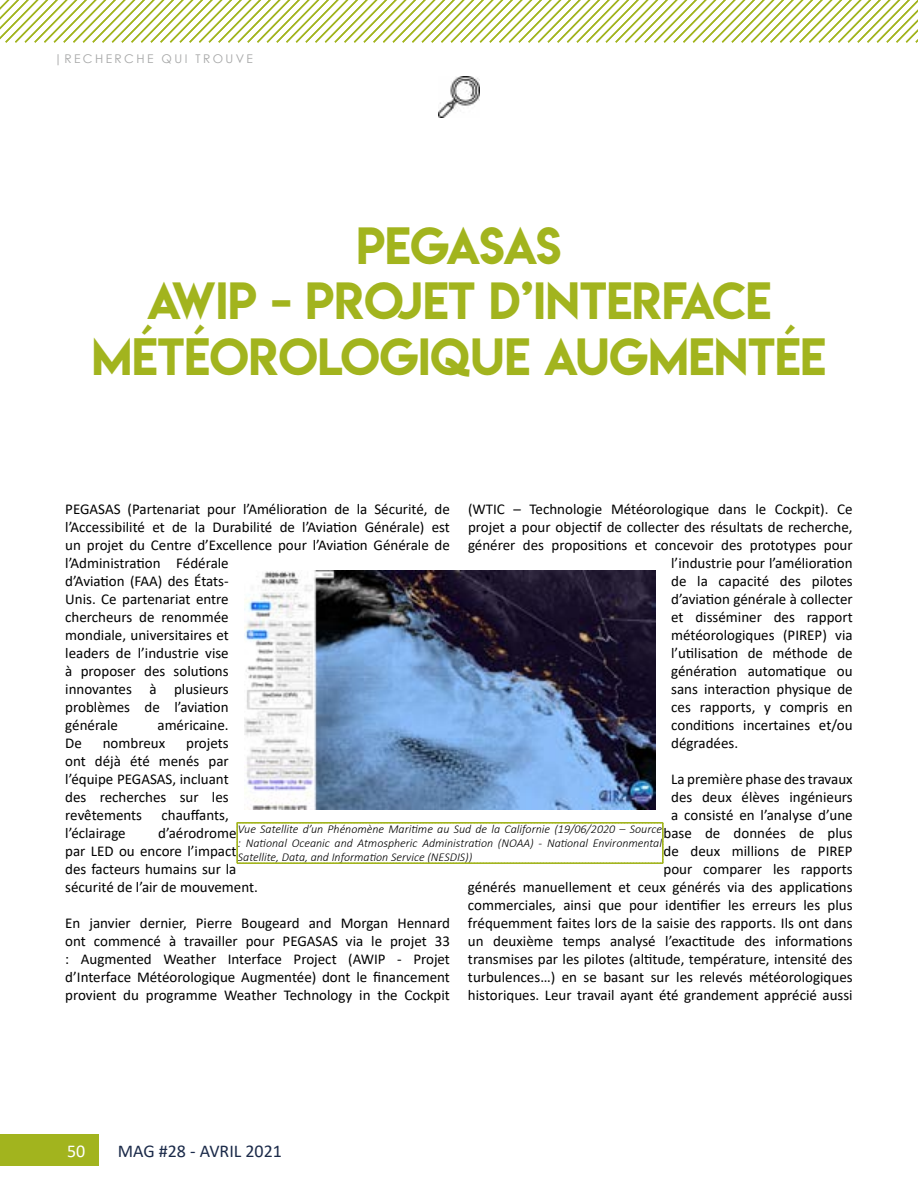
<style>
.page{position:relative;width:918px;height:1188px;background:#fff}
.page>*{position:absolute;margin:0;border:0;box-sizing:border-box;transform-origin:0 0}
.t1{font:46.5px/55.8px "Lemon Milk";color:#a2b41e;text-align:center}
.t2{font:18px "Calibri";color:#1b2a49}
.t3{font:18px "Calibri";color:#fff}
.t4{font:15px/18px "Calibri";color:#000}
.t5{font:italic 300 12px/14.4px "Calibri";color:#000;text-align:justify}
.t6{font:12px "Century Gothic";letter-spacing:.2em;color:#a6a7a7}
</style>
<div class="page">
<div style="left:0;top:1135px;width:99px;height:31px;background:#a2b41e"></div>
<img style="left:439px;top:77px;width:40px;height:40px">
<img style="left:244px;top:570px;width:412px;height:239px">
<svg style="left:236px;top:822px;width:428px;height:42px"></svg>
<svg style="left:0;top:0;width:918px;height:43px"></svg>
<p class="t6" style="left:54px;top:50px;width:201px">|RECHERCHE QUI TROUVE</p>
<h1 class="t1" style="left:92px;top:217px;width:736px">PEGASAS<br>AWIP - PROJET D’INTERFACE<br>MÉTÉOROLOGIQUE AUGMENTÉE</h1>
<p class="t4" style="left:65px;top:500px;width:386px">PEGASAS (Partenariat pour l’Amélioration de la Sécurité, de l’Accessibilité et de la Durabilité de l’Aviation Générale) est un projet du Centre d’Excellence pour l’Aviation Générale de l’Administration Fédérale<br>d’Aviation (FAA) des États-<br>Unis. Ce partenariat entre<br>chercheurs de renommée<br>mondiale, universitaires et<br>leaders de l’industrie vise<br>à proposer des solutions<br>innovantes à plusieurs<br>problèmes de l’aviation<br>générale</p>
<p class="t4" style="left:468px;top:500px;width:386px">(WTIC – Technologie Météorologique dans le Cockpit). Ce</p>
<p class="t4" style="left:468px;top:518px;width:386px">projet a pour objectif de collecter des résultats de recherche,</p>
<p class="t4" style="left:468px;top:536px;width:386px">générer des propositions et concevoir des prototypes pour</p>
<p class="t4" style="left:671px;top:554px;width:183px">l’industrie pour l’amélioration</p>
<p class="t4" style="left:671px;top:572px;width:183px">de la capacité des pilotes</p>
<p class="t4" style="left:671px;top:590px;width:183px">d’aviation générale à collecter</p>
<p class="t4" style="left:671px;top:608px;width:183px">et disséminer des rapport</p>
<p class="t4" style="left:671px;top:626px;width:183px">météorologiques (PIREP) via</p>
<p class="t4" style="left:671px;top:644px;width:183px">l’utilisation de méthode de</p>
<p class="t4" style="left:671px;top:662px;width:183px">génération automatique ou</p>
<p class="t4" style="left:671px;top:680px;width:183px">sans interaction physique de</p>
<p class="t4" style="left:671px;top:698px;width:183px">ces rapports, y compris en</p>
<p class="t4" style="left:671px;top:716px;width:183px">conditions incertaines et/ou</p>
<p class="t4" style="left:671px;top:734px;width:68px">dégradées.</p>
<p class="t4" style="left:468px;top:770px;width:386px;text-align:right">La première phase des travaux<br>des deux élèves ingénieurs<br>a consisté en l’analyse d’une<br>base de données de plus<br>de deux millions de PIREP<br>pour comparer les rapports<br>générés manuellement et ceux générés via des applications commerciales, ainsi que pour identifier les erreurs les plus fréquemment faites lors de la saisie des rapports. Ils ont dans un deuxième temps analysé l’exactitude des informations transmises par les pilotes (altitude, température, intensité des turbulences…) en se basant sur les relevés météorologiques historiques. Leur travail ayant été grandement apprécié aussi</p>
<p class="t4" style="left:157px;top:716px;width:73px">américaine.</p>
<p class="t4" style="left:65px;top:734px;width:18px">De</p>
<p class="t4" style="left:103px;top:734px;width:64px">nombreux</p>
<p class="t4" style="left:65px;top:734px;width:165px;text-align:justify;text-indent:121px">projets ont déjà été menés par l’équipe PEGASAS, incluant des recherches sur les revêtements</p>
<p class="t4" style="left:161px;top:806px;width:69px">chauffants,</p>
<p class="t5" style="left:238px;top:821px;width:426px">Vue Satellite d’un Phénomène Maritime au Sud de la Californie (19/06/2020 – Source : National Oceanic and Atmospheric Administration (NOAA) - National Environmental Satellite, Data, and Information Service (NESDIS))</p>
<p class="t4" style="left:65px;top:824px;width:194px;text-indent:93px">d’aérodrome par LED ou encore l’impact des facteurs humains sur la sécurité de l’air de mouvement.</p>
<p class="t4" style="left:65px;top:914px;width:386px;text-align:justify">En janvier dernier, Pierre Bougeard and Morgan Hennard ont commencé à travailler pour PEGASAS via le projet 33 : Augmented Weather Interface Project (AWIP - Projet d’Interface Météorologique Augmentée) dont le financement provient du programme Weather Technology in the Cockpit</p>
<p class="t4" style="left:65px;top:824px;width:62px">l’éclairage</p>
<p class="t3" style="left:67px;top:1139px;width:20px">50</p>
<p class="t2" style="left:118px;top:1139px;width:166px">MAG #28 - AVRIL 2021</p>
</div>
